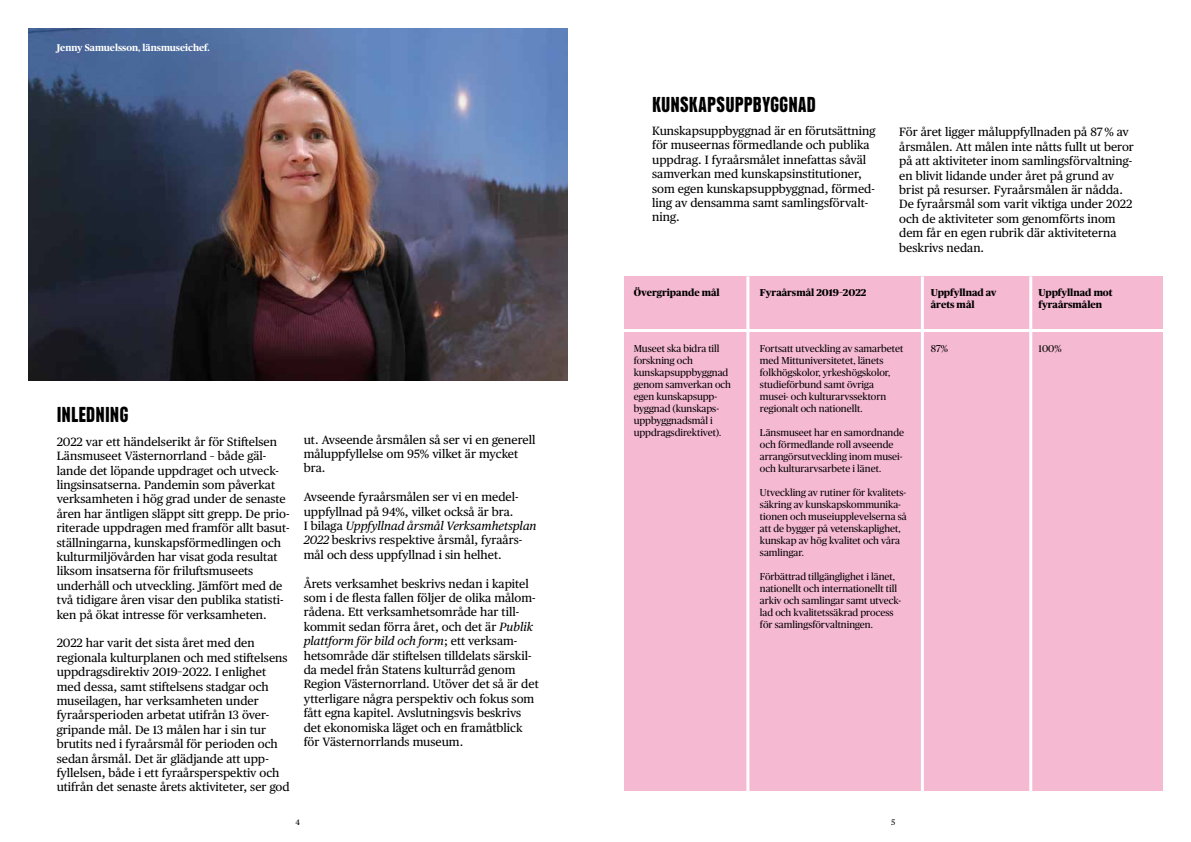
<style>
.page{position:relative;width:1191px;height:842px;background:#fff}
.page>*{position:absolute;margin:0;border:0;box-sizing:border-box;transform-origin:0 0}
.t1{font:21px "JVD Headline";color:#000}
.t2{font:12px/14.4px "Publico Text";color:#000}
.t3{font:10px/12px "Publico Headline";color:#000}
.t4{font:800 10px/12px "Publico Headline";color:#000}
.t5{font:700 9.7px "Publico Headline";color:#fff}
.t6{font:8px "Publico Text";color:#000}
.s1{font-style:italic}
</style>
<div class="page">
<img style="left:28px;top:28px;width:539px;height:352px">
<div style="left:624px;top:332px;width:538px;height:459px;background:#f6b9d2"></div>
<div style="left:624px;top:276px;width:538px;height:52px;background:#f6b9d2"></div>
<hr style="left:746px;top:276px;width:3px;height:535px;background:#fff">
<hr style="left:921px;top:276px;width:3px;height:535px;background:#fff">
<hr style="left:1029px;top:276px;width:3px;height:535px;background:#fff">
<p class="t5" style="left:57px;top:41px;width:154px">Jenny Samuelsson, länsmuseichef.</p>
<h1 class="t1" style="left:57px;top:407px;width:73px">INLEDNING</h1>
<p class="t2" style="left:57px;top:434px;width:234px">2022 var ett händelserikt år för Stiftelsen Länsmuseet Västernorrland – både gäl&shy;lande det löpande uppdraget och utveck&shy;lingsinsatserna. Pandemin som påverkat verksamheten i hög grad under de senaste åren har äntligen släppt sitt grepp. De prio&shy;riterade uppdragen med framför allt basut&shy;ställningarna, kunskapsförmedlingen och kulturmiljövården har visat goda resultat liksom insatserna för friluftsmuseets underhåll och utveckling. Jämfört med de två tidigare åren visar den publika statisti&shy;ken på ökat intresse för verksamheten.</p>
<p class="t2" style="left:57px;top:635px;width:234px">2022 har varit det sista året med den regionala kulturplanen och med stiftelsens uppdragsdirektiv 2019–2022. I enlighet med dessa, samt stiftelsens stadgar och museilagen, har verksamheten under fyraårsperioden arbetat utifrån 13 över&shy;gripande mål. De 13 målen har i sin tur brutits ned i fyraårsmål för perioden och sedan årsmål. Det är glädjande att upp&shy;fyllelsen, både i ett fyraårsperspektiv och utifrån det senaste årets aktiviteter, ser god</p>
<p class="t2" style="left:304px;top:431px;width:233px">ut. Avseende årsmålen så ser vi en generell måluppfyllelse om 95% vilket är mycket bra.</p>
<p class="t2" style="left:304px;top:489px;width:234px">Avseende fyraårsmålen ser vi en medel&shy;uppfyllnad på 94%, vilket också är bra.<br>I bilaga <span class="s1">Uppfyllnad årsmål Verksamhetsplan 2022</span> beskrivs respektive årsmål, fyraårs&shy;mål och dess uppfyllnad i sin helhet.</p>
<p class="t2" style="left:304px;top:575px;width:236px">Årets verksamhet beskrivs nedan i kapitel som i de flesta fallen följer de olika målom&shy;rådena. Ett verksamhetsområde har till&shy;kommit sedan förra året, och det är <span class="s1">Publik plattform för bild och form</span>; ett verksam&shy;hetsområde där stiftelsen tilldelats särskil&shy;da medel från Statens kulturråd genom Region Västernorrland. Utöver det så är det ytterligare några perspektiv och fokus som fått egna kapitel. Avslutningsvis beskrivs det ekonomiska läget och en framåtblick för Västernorrlands museum.</p>
<h1 class="t1" style="left:652px;top:96px;width:165px">KUNSKAPSUPPBYGGNAD</h1>
<p class="t2" style="left:652px;top:123px;width:225px">Kunskapsuppbyggnad är en förutsättning för museernas förmedlande och publika uppdrag. I fyraårsmålet innefattas såväl samverkan med kunskapsinstitutioner, som egen kunskapsuppbyggnad, förmed&shy;ling av densamma samt samlingsförvalt&shy;ning.</p>
<p class="t2" style="left:899px;top:124px;width:236px">För året ligger måluppfyllnaden på 87 % av årsmålen. Att målen inte nåtts fullt ut beror på att aktiviteter inom samlingsförvaltning&shy;en blivit lidande under året på grund av brist på resurser. Fyraårsmålen är nådda.<br>De fyraårsmål som varit viktiga under 2022 och de aktiviteter som genomförts inom dem får en egen rubrik där aktiviteterna beskrivs nedan.</p>
<p class="t4" style="left:634px;top:286px;width:87px">Övergripande mål</p>
<p class="t4" style="left:930px;top:286px;width:67px">Uppfyllnad av årets mål</p>
<p class="t3" style="left:930px;top:342px;width:19px">87%</p>
<p class="t4" style="left:1038px;top:286px;width:76px">Uppfyllnad mot fyraårsmålen</p>
<p class="t3" style="left:1038px;top:342px;width:25px">100%</p>
<p class="t4" style="left:760px;top:286px;width:108px">Fyraårsmål 2019–2022</p>
<p class="t3" style="left:634px;top:342px;width:99px">Museet ska bidra till forskning och kunskapsuppbyggnad genom samverkan och egen kunskapsupp&shy;byggnad (kunskaps&shy;uppbyggnadsmål i uppdragsdirektivet).</p>
<p class="t3" style="left:760px;top:342px;width:145px">Fortsatt utveckling av samarbetet med Mittuniversitetet, länets folkhögskolor, yrkeshögskolor, studieförbund samt övriga musei- och kulturarvssektorn regionalt och nationellt.</p>
<p class="t3" style="left:760px;top:426px;width:146px">Länsmuseet har en samordnande och förmedlande roll avseende arrangörsutveckling inom musei&shy;och kulturarvsarbete i länet.</p>
<p class="t3" style="left:760px;top:486px;width:148px">Utveckling av rutiner för kvalitets&shy;säkring av kunskapskommunika&shy;tionen och museiupplevelserna så att de bygger på vetenskaplighet, kunskap av hög kvalitet och våra samlingar.</p>
<p class="t3" style="left:760px;top:570px;width:143px">Förbättrad tillgänglighet i länet, nationellt och internationellt till arkiv och samlingar samt utveck&shy;lad och kvalitetssäkrad process för samlingsförvaltningen.</p>
<p class="t6" style="left:295px;top:816px;width:6px">4</p>
<p class="t6" style="left:891px;top:816px;width:6px">5</p>
</div>
